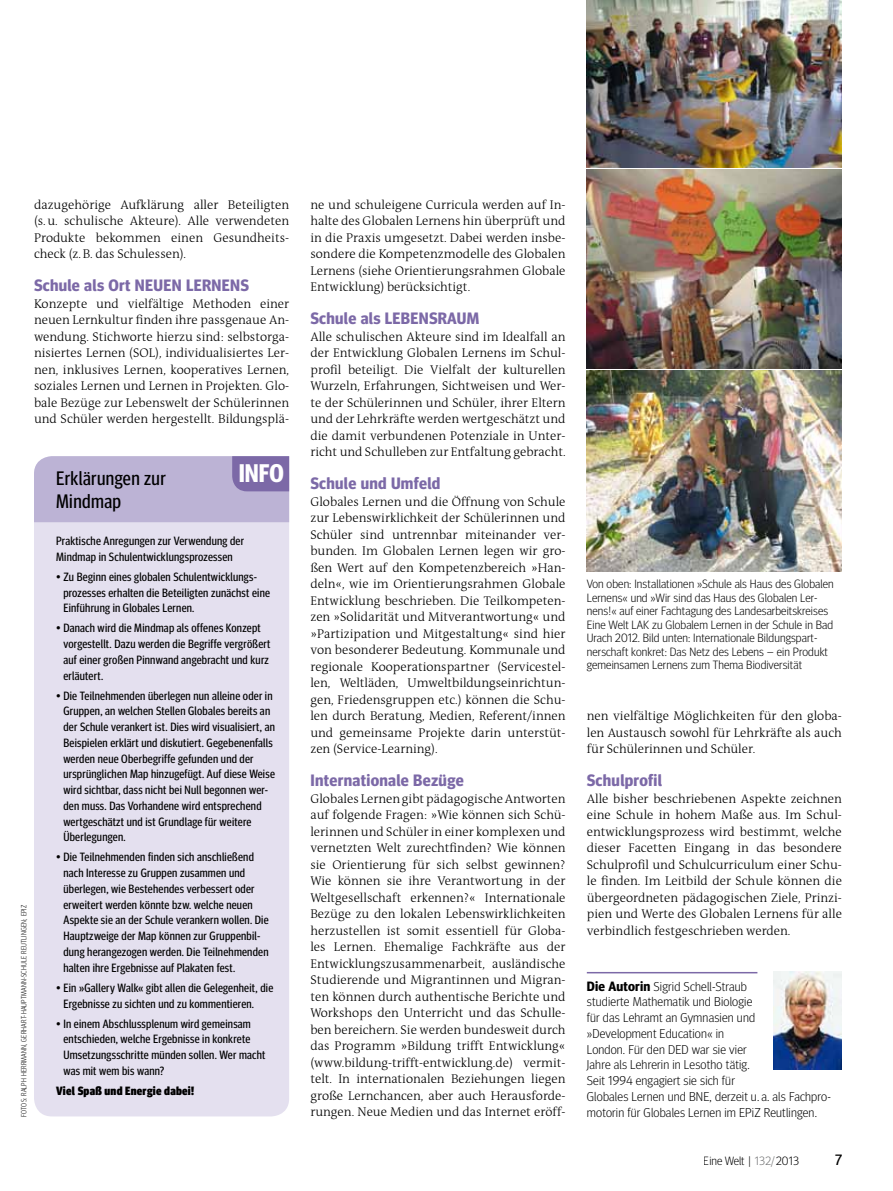
<style>
.page{position:relative;width:893px;height:1191px;background:#fff}
.page>*{position:absolute;margin:0;border:0;box-sizing:border-box;transform-origin:0 0}
.t1{font:700 25.5px "Meta Headline Cond";color:#fff}
.t2{font:19.5px "Meta Headline Cond";letter-spacing:.02em;color:#000}
.t3{font:700 16.5px "Meta Headline";letter-spacing:.02em;color:#7c69a7}
.t4{font:15px "Meta Headline";color:#000}
.t5{font:300 12.75px/16.5px "The Antiqua B3";color:#000;text-align:justify}
.t6{font:300 12.75px/15.8px "Meta Headline";letter-spacing:.015em;color:#000}
.t7{font:12px/15.8px "Meta Headline Cond";letter-spacing:.02em;color:#000}
.t8{font:300 12px/13.5px "Meta Headline";letter-spacing:.01em;color:#000}
.t9{font:900 12px "Meta Headline Cond";letter-spacing:.02em;color:#000}
.t10{font:300 7.5px "Meta Headline Cond";letter-spacing:.03em;color:#000}
.s1{font-weight:700;font-size:13.5px}
.s2{color:#707172}
</style>
<div class="page">
<div style="left:34px;top:456px;width:255px;height:660px;background:#e4e0ef;border-radius:18px"></div>
<hr style="left:587px;top:972px;width:170px;height:1px;background:#7c69a7">
<img style="left:774px;top:972px;width:68px;height:97px">
<img style="left:587px;top:0;width:255px;height:167px">
<img style="left:587px;top:169px;width:255px;height:199px">
<img style="left:587px;top:370px;width:255px;height:202px">
<svg style="left:34px;top:456px;width:255px;height:66px;background:#b4aacf"></svg>
<p class="t5" style="left:34px;top:197px;width:257px">dazugehörige Aufklärung aller Beteiligten (s.u. schulische Akteure). Alle verwendeten Produkte bekommen einen Gesundheits&shy;check (z.B. das Schulessen).</p>
<p class="t3" style="left:34px;top:275px;width:216px">Schule als Ort NEUEN LERNENS</p>
<p class="t5" style="left:34px;top:296px;width:257px">Konzepte und vielfältige Methoden einer neuen Lernkultur finden ihre passgenaue An&shy;wendung. Stichworte hierzu sind: selbstorga&shy;nisiertes Lernen (SOL), individualisiertes Ler&shy;nen, inklusives Lernen, kooperatives Lernen, soziales Lernen und Lernen in Projekten. Glo&shy;bale Bezüge zur Lebenswelt der Schülerinnen und Schüler werden hergestellt. Bildungsplä-</p>
<p class="t10" style="left:19px;top:1117px;width:213px;rotate:-90deg">FotoS: Ralph Herrmann, Gerhart-Hauptmann-Schule Reutlingen; Epiz</p>
<h2 class="t2" style="left:56px;top:467px;width:111px">Erklärungen zur</h2>
<h1 class="t1" style="left:239px;top:458px;width:47px">INFO</h1>
<h2 class="t2" style="left:56px;top:489px;width:66px">Mindmap</h2>
<p class="t7" style="left:56px;top:533px;width:189px">Praktische Anregungen zur Verwendung der<br>Mindmap in Schulentwicklungsprozessen</p>
<p class="t7" style="left:63px;top:568px;width:208px;text-indent:-7px">• Zu Beginn eines globalen Schulentwicklungs&shy;prozesses erhalten die Beteiligten zunächst eine<br>Einführung in Globales Lernen.</p>
<p class="t7" style="left:63px;top:620px;width:209px;text-indent:-7px">• Danach wird die Mindmap als offenes Konzept vorgestellt. Dazu werden die Begriffe vergrößert auf einer großen Pinnwand angebracht und kurz erläutert.</p>
<p class="t7" style="left:63px;top:687px;width:213px;text-indent:-7px">• Die Teilnehmenden überlegen nun alleine oder in Gruppen, an welchen Stellen Globales bereits an der Schule verankert ist. Dies wird visualisiert, an Beispielen erklärt und diskutiert. Gegebenenfalls werden neue Oberbegriffe gefunden und der ursprünglichen Map hinzugefügt. Auf diese Weise wird sichtbar, dass nicht bei Null begonnen wer&shy;den muss. Das Vorhandene wird entsprechend wertgeschätzt und ist Grundlage für weitere Überlegungen.</p>
<p class="t7" style="left:63px;top:849px;width:207px;text-indent:-7px">• Die Teilnehmenden finden sich anschließend nach Interesse zu Gruppen zusammen und überlegen, wie Bestehendes verbessert oder erweitert werden könnte bzw. welche neuen Aspekte sie an der Schule verankern wollen. Die Hauptzweige der Map können zur Gruppenbil&shy;dung herangezogen werden. Die Teilnehmenden halten ihre Ergebnisse auf Plakaten fest.</p>
<p class="t7" style="left:63px;top:979px;width:211px;text-indent:-7px">• Ein »Gallery Walk« gibt allen die Gelegenheit, die<br>Ergebnisse zu sichten und zu kommentieren.</p>
<p class="t7" style="left:63px;top:1015px;width:204px;text-indent:-7px">• In einem Abschlussplenum wird gemeinsam entschieden, welche Ergebnisse in konkrete Umsetzungsschritte münden sollen. Wer macht was mit wem bis wann?</p>
<p class="t9" style="left:56px;top:1083px;width:139px">Viel Spaß und Energie dabei!</p>
<p class="t5" style="left:310px;top:197px;width:257px">ne und schuleigene Curricula werden auf In&shy;halte des Globalen Lernens hin überprüft und in die Praxis umgesetzt. Dabei werden insbe&shy;sondere die Kompetenzmodelle des Globalen Lernens (siehe Orientierungsrahmen Globale Entwicklung) berücksichtigt.</p>
<p class="t3" style="left:310px;top:308px;width:170px">Schule als LEBENSRAUM</p>
<p class="t5" style="left:310px;top:329px;width:257px">Alle schulischen Akteure sind im Idealfall an der Entwicklung Globalen Lernens im Schul&shy;profil beteiligt. Die Vielfalt der kulturellen Wurzeln, Erfahrungen, Sichtweisen und Wer&shy;te der Schülerinnen und Schüler, ihrer Eltern und der Lehrkräfte werden wertgeschätzt und die damit verbundenen Potenziale in Unter&shy;richt und Schulleben zur Entfaltung gebracht.</p>
<p class="t3" style="left:310px;top:473px;width:131px">Schule und Umfeld</p>
<p class="t5" style="left:310px;top:494px;width:257px">Globales Lernen und die Öffnung von Schule zur Lebenswirklichkeit der Schülerinnen und Schüler sind untrennbar miteinander ver&shy;bunden. Im Globalen Lernen legen wir gro&shy;ßen Wert auf den Kompetenzbereich »Han&shy;deln«, wie im Orientierungsrahmen Globale Entwicklung beschrieben. Die Teilkompeten&shy;zen »Solidarität und Mitverantwortung« und »Partizipation und Mitgestaltung« sind hier von besonderer Bedeutung. Kommunale und regionale Kooperationspartner (Servicestel&shy;len, Weltläden, Umweltbildungseinrichtun&shy;gen, Friedensgruppen etc.) können die Schu&shy;len durch Beratung, Medien, Referent/innen und gemeinsame Projekte darin unterstüt&shy;zen (Service-Learning).</p>
<p class="t3" style="left:310px;top:770px;width:155px">Internationale Bezüge</p>
<p class="t5" style="left:310px;top:791px;width:257px">Globales Lernen gibt pädagogische Antworten auf folgende Fragen: »Wie können sich Schü&shy;lerinnen und Schüler in einer komplexen und vernetzten Welt zurechtfinden? Wie können sie Orientierung für sich selbst gewinnen?<br>Wie können sie ihre Verantwortung in der Weltgesellschaft erkennen?« Internationale Bezüge zu den lokalen Lebenswirklichkeiten herzustellen ist somit essentiell für Globa&shy;les Lernen. Ehemalige Fachkräfte aus der Entwicklungszusammenarbeit, ausländische Studierende und Migrantinnen und Migran&shy;ten können durch authentische Berichte und Workshops den Unterricht und das Schulle&shy;ben bereichern. Sie werden bundesweit durch das Programm »Bildung trifft Entwicklung« (www.bildung-trifft-entwicklung.de) vermit&shy;telt. In internationalen Beziehungen liegen große Lernchancen, aber auch Herausforde&shy;rungen. Neue Medien und das Internet eröff-</p>
<p class="t8" style="left:587px;top:577px;width:248px">Von oben: Installationen »Schule als Haus des Globalen Lernens« und »Wir sind das Haus des Globalen Ler&shy;nens!« auf einer Fachtagung des Landesarbeitskreises Eine Welt LAK zu Globalem Lernen in der Schule in Bad Urach 2012. Bild unten: Internationale Bildungspart&shy;nerschaft konkret: Das Netz des Lebens – ein Produkt gemeinsamen Lernens zum Thema Biodiversität</p>
<p class="t5" style="left:587px;top:708px;width:257px">nen vielfältige Möglichkeiten für den globa&shy;len Austausch sowohl für Lehrkräfte als auch für Schülerinnen und Schüler.</p>
<p class="t3" style="left:587px;top:770px;width:77px">Schulprofil</p>
<p class="t5" style="left:587px;top:791px;width:257px">Alle bisher beschriebenen Aspekte zeichnen eine Schule in hohem Maße aus. Im Schul&shy;entwicklungsprozess wird bestimmt, welche dieser Facetten Eingang in das besondere Schulprofil und Schulcurriculum einer Schu&shy;le finden. Im Leitbild der Schule können die übergeordneten pädagogischen Ziele, Prinzi&shy;pien und Werte des Globalen Lernens für alle verbindlich festgeschrieben werden.</p>
<p class="t6" style="left:587px;top:978px;width:246px"><span class="s1">Die Autorin</span> Sigrid Schell-Straub<br>studierte Mathematik und Biologie<br>für das Lehramt an Gymnasien und<br>»Development Education« in<br>London. Für den DED war sie vier<br>Jahre als Lehrerin in Lesotho tätig.<br>Seit 1994 engagiert sie sich für<br>Globales Lernen und BNE, derzeit u. a. als Fachpro&shy;motorin für Globales Lernen im EPiZ Reutlingen.</p>
<p class="t8" style="left:704px;top:1153px;width:97px">Eine Welt | <span class="s2">132/</span>2013</p>
<p class="t4" style="left:835px;top:1150px;width:8px">7</p>
</div>
